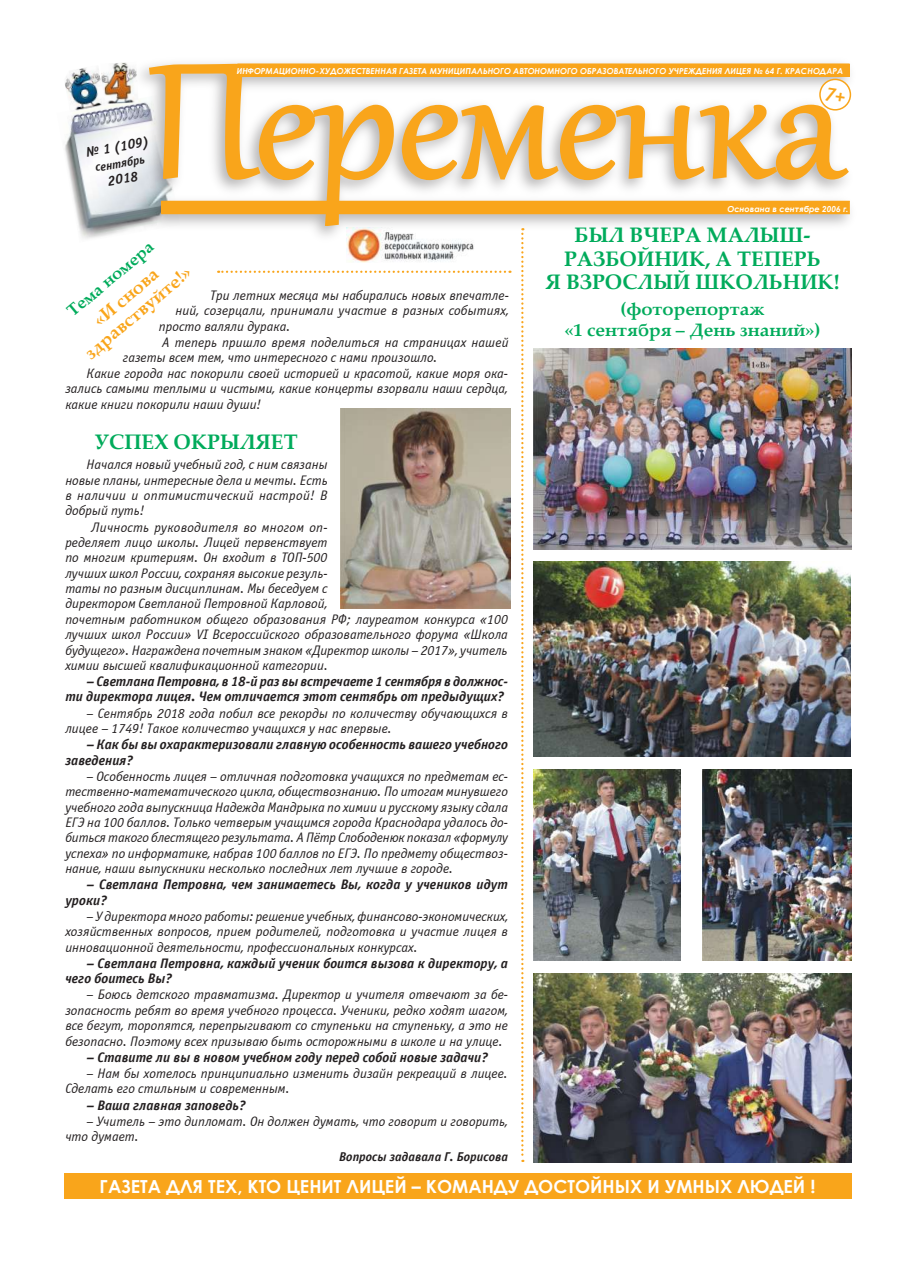
<style>
.page{position:relative;width:915px;height:1263px;background:#fff}
.page>*{position:absolute;margin:0;border:0;box-sizing:border-box;transform-origin:0 0}
.t1{font:700 21px/23.2px "Palatino Linotype";color:#00ab5b;text-align:center}
.t2{font:700 18px "Century Gothic";color:#fff}
.t3{font:700 18px/21px "Palatino Linotype";color:#00ab5b;text-align:center}
.t4{font:700 18px/19.5px "Palatino Linotype";color:#f9a51b;text-align:center}
.t5{font:700 16.5px "Palatino Linotype";color:#00ab5b}
.t6{font:italic 13.8px/15.3px "Officina Sans C";color:#231f20;text-align:justify}
.t7{font:italic 700 13.8px/15.3px "Officina Sans C";color:#231f20}
.t8{font:italic 700 12.75px "Officina Sans C";color:#231f20}
.t9{font:italic 700 12px "Officina Sans C";color:#231f20}
.t10{font:italic 700 8.25px "Century Gothic";color:#fff}
</style>
<div class="page">
<img style="left:347px;top:244px;width:127px;height:18px">
<img style="left:65px;top:104px;width:67px;height:119px">
<div style="left:64px;top:1174px;width:786px;height:25px;background:#f9a51b"></div>
<div style="left:132px;top:57px;width:725px;height:187px;background:#231f20;opacity:.35"></div>
<svg style="left:149px;top:64px;width:629px;height:162px"></svg>
<div style="left:238px;top:64px;width:610px;height:12px;background:#f9a51b"></div>
<div style="left:238px;top:64px;width:611px;height:13px;border:1px solid #f9a51b"></div>
<div style="left:161px;top:201px;width:688px;height:13px;background:#f9a51b"></div>
<img style="left:106px;top:62px;width:32px;height:42px">
<img style="left:65px;top:68px;width:41px;height:44px">
<svg style="left:78px;top:223px;width:80px;height:21px"></svg>
<svg style="left:178px;top:176px;width:14px;height:68px"></svg>
<svg style="left:819px;top:79px;width:31px;height:31px"></svg>
<div style="left:819px;top:79px;width:31px;height:32px;border:2px solid #f9a51b;border-radius:50%"></div>
<svg style="left:521px;top:228px;width:2px;height:934px"></svg>
<svg style="left:218px;top:271px;width:292px;height:2px"></svg>
<img style="left:340px;top:409px;width:170px;height:199px">
<img style="left:533px;top:769px;width:147px;height:191px">
<img style="left:702px;top:769px;width:148px;height:191px">
<img style="left:533px;top:973px;width:317px;height:189px">
<img style="left:533px;top:349px;width:317px;height:200px">
<img style="left:533px;top:562px;width:317px;height:194px">
<svg style="left:773px;top:87px;width:76px;height:94px"></svg>
<p class="t7" style="left:84px;top:145px;width:66px;rotate:-10deg">№ 1 (109)</p>
<p class="t9" style="left:94px;top:161px;width:51px;rotate:-10deg">сентябрь</p>
<p class="t7" style="left:106px;top:174px;width:32px;rotate:-10deg">2018</p>
<p class="t10" style="left:237px;top:64px;width:607px">информационно-художественная газета Муниципального автономного образовательного учреждения лицея № 64 г. Краснодара</p>
<p class="t10" style="left:727px;top:202px;width:123px">Основана в сентябре 2006 г.</p>
<p class="t5" style="left:62px;top:304px;width:113px;rotate:-40deg">Тема номер а</p>
<h2 class="t4" style="left:68px;top:332px;width:134px;rotate:-40deg">«И снова<br>здр авствуйте!»</h2>
<p class="t6" style="left:65px;top:366px;width:444px;text-indent:21px">Какие города нас покорили своей историей и красотой, какие моря ока&shy;зались самыми теплыми и чистыми, какие концерты взорвали наши сердца, какие книги покорили наши души!</p>
<h1 class="t1" style="left:95px;top:429px;width:204px">Успех окрыляет</h1>
<p class="t6" style="left:65px;top:457px;width:264px;text-indent:21px">Начался новый учебный год, с ним связаны новые планы, интересные дела и мечты. Есть в наличии и оптимистический настрой! В добрый путь!</p>
<p class="t6" style="left:65px;top:519px;width:444px;text-align:left;text-indent:26px">Личность руководителя во многом оп-<br>ределяет лицо школы. Лицей первенствует<br>по многим критериям. Он входит в ТОП-500<br>лучших школ России, сохраняя высокие резуль-<br>таты по разным дисциплинам. Мы беседуем с<br>директором Светланой Петровной Карловой,<br>почетным работником общего образования РФ; лауреатом конкурса «100 лучших школ России» VI Всероссийского образовательного форума «Школа будущего». Награждена почетным знаком «Директор школы – 2017», учитель химии высшей квалификационной категории.</p>
<p class="t7" style="left:65px;top:674px;width:444px;text-indent:21px">– Светлана Петровна, в 18-й раз вы встречаете 1 сентября в должнос&shy;ти директора лицея. Чем отличается этот сентябрь от предыдущих?</p>
<p class="t6" style="left:65px;top:706px;width:444px;text-indent:21px">– Сентябрь 2018 года побил все рекорды по количеству обучающихся в лицее – 1749! Такое количество учащихся у нас впервые.</p>
<p class="t7" style="left:65px;top:737px;width:444px;text-indent:21px">– Как бы вы охарактеризовали главную особенность вашего учебного заведения?</p>
<p class="t6" style="left:65px;top:769px;width:444px;text-indent:21px">– Особенность лицея – отличная подготовка учащихся по предметам ес&shy;тественно-математического цикла, обществознанию. По итогам минувшего учебного года выпускница Надежда Мандрыка по химии и русскому языку сдала ЕГЭ на 100 баллов. Только четверым учащимся города Краснодара удалось до&shy;биться такого блестящего результата. А Пётр Слободенюк показал «формулу успеха» по информатике, набрав 100 баллов по ЕГЭ. По предмету обществоз&shy;нание, наши выпускники несколько последних лет лучшие в городе.</p>
<p class="t7" style="left:65px;top:877px;width:444px;text-indent:21px">– Светлана Петровна, чем занимаетесь Вы, когда у учеников идут уроки?</p>
<p class="t6" style="left:65px;top:909px;width:444px;text-indent:21px">– У директора много работы: решение учебных, финансово-экономических, хозяйственных вопросов, прием родителей, подготовка и участие лицея в инновационной деятельности, профессиональных конкурсах.</p>
<p class="t7" style="left:65px;top:956px;width:444px;text-indent:21px">– Светлана Петровна, каждый ученик боится вызова к директору, а чего боитесь Вы?</p>
<p class="t6" style="left:65px;top:987px;width:444px;text-indent:21px">– Боюсь детского травматизма. Директор и учителя отвечают за бе&shy;зопасность ребят во время учебного процесса. Ученики, редко ходят шагом, все бегут, торопятся, перепрыгивают со ступеньки на ступеньку, а это не безопасно. Поэтому всех призываю быть осторожными в школе и на улице.</p>
<p class="t7" style="left:87px;top:1050px;width:402px">– Ставите ли вы в новом учебном году перед собой новые задачи?</p>
<p class="t6" style="left:65px;top:1066px;width:444px;text-indent:21px">– Нам бы хотелось принципиально изменить дизайн рекреаций в лицее.<br>Сделать его стильным и современным.</p>
<p class="t7" style="left:87px;top:1097px;width:160px">– Ваша главная заповедь?</p>
<p class="t6" style="left:65px;top:1114px;width:444px;text-indent:21px">– Учитель – это дипломат. Он должен думать, что говорит и говорить, что думает.</p>
<p class="t8" style="left:339px;top:1149px;width:170px">Вопросы задавала Г. Борисова</p>
<p class="t6" style="left:210px;top:288px;width:300px">Три летних месяца мы набирались новых впечатле-</p>
<p class="t6" style="left:175px;top:303px;width:335px">ний, созерцали, принимали участие в разных событиях,</p>
<p class="t6" style="left:159px;top:319px;width:133px">просто валяли дурака.</p>
<p class="t6" style="left:162px;top:335px;width:348px">А теперь пришло время поделиться на страницах нашей</p>
<p class="t6" style="left:123px;top:350px;width:316px">газеты всем тем, что интересного с нами произошло.</p>
<h1 class="t1" style="left:545px;top:223px;width:295px">Был вчера малыш&shy;разбойник, а теперь<br>я взрослый школьник!</h1>
<h2 class="t3" style="left:564px;top:298px;width:257px">(фоторепортаж<br>«1 сентября – День знаний»)</h2>
<h2 class="t2" style="left:100px;top:1173px;width:717px">Газета для тех, кто ценит лицей – команду достойных и умных людей !</h2>
</div>
